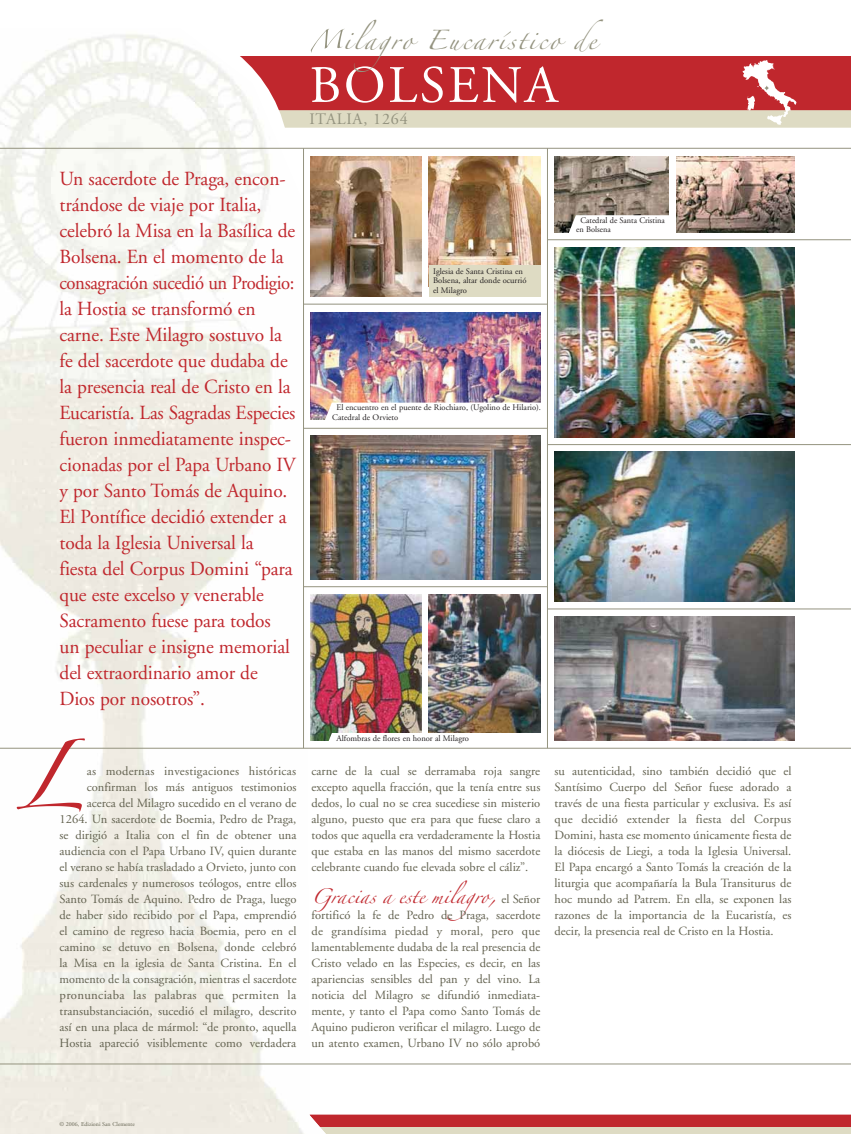
<style>
.page{position:relative;width:851px;height:1134px;background:#fff}
.page>*{position:absolute;margin:0;border:0;box-sizing:border-box;transform-origin:0 0}
.t1{font:62px "Zapfino";color:#c0272d}
.t2{font:52.5px "Adobe Garamond";letter-spacing:.05em;color:#fff}
.t3{font:20px/26px "Adobe Garamond";letter-spacing:-.005em;color:#c0272d}
.t4{font:17.5px "Zapfino";letter-spacing:.11em;color:#94937f}
.t5{font:16px "Adobe Garamond";letter-spacing:.05em;color:#94937f}
.t6{font:13.5px "Zapfino";color:#c0272d}
.t7{font:12.5px/16px "Adobe Garamond";color:#636250;text-align:justify}
.t8{font:8.5px/9.5px "Adobe Garamond";color:#231f20}
.t9{font:6px "Adobe Garamond";color:#636250}
.s1{font-family:"Adobe Garamond";font-size:12.5px;color:#636250}
</style>
<div class="page">
<div style="left:303px;top:1114px;width:547px;height:18px;background:#c0272d"></div>
<div style="left:303px;top:1128px;width:547px;height:6px;background:#dedbc3"></div>
<div style="left:221px;top:57px;width:629px;height:54px;background:#c0272d"></div>
<div style="left:222px;top:110px;width:628px;height:18px;background:#dedbc3"></div>
<img style="left:0;top:34px;width:326px;height:1100px">
<hr style="left:0;top:148px;width:850px;height:1px;background:#94937f">
<hr style="left:0;top:1064px;width:850px;height:1px;background:#94937f">
<div style="left:308px;top:26px;width:39px;height:28px;background:#fff"></div>
<svg style="left:311px;top:29px;width:33px;height:24px"></svg>
<hr style="left:547px;top:148px;width:1px;height:600px;background:#94937f">
<hr style="left:303px;top:148px;width:1px;height:600px;background:#94937f">
<svg style="left:742px;top:60px;width:54px;height:65px"></svg>
<img style="left:311px;top:157px;width:110px;height:140px">
<img style="left:429px;top:157px;width:111px;height:109px">
<img style="left:311px;top:313px;width:229px;height:106px">
<img style="left:554px;top:452px;width:240px;height:150px">
<img style="left:554px;top:247px;width:240px;height:190px">
<img style="left:676px;top:157px;width:118px;height:75px">
<img style="left:554px;top:157px;width:114px;height:75px">
<img style="left:429px;top:595px;width:111px;height:138px">
<img style="left:311px;top:435px;width:229px;height:145px">
<img style="left:554px;top:616px;width:240px;height:125px">
<img style="left:311px;top:595px;width:110px;height:145px">
<svg style="left:323px;top:733px;width:221px;height:21px"></svg>
<div style="left:429px;top:266px;width:111px;height:31px;background:#dedbc3"></div>
<svg style="left:567px;top:215px;width:102px;height:18px"></svg>
<svg style="left:323px;top:403px;width:217px;height:21px"></svg>
<hr style="left:303px;top:304px;width:244px;height:1px;background:#94937f">
<hr style="left:303px;top:428px;width:244px;height:1px;background:#94937f">
<hr style="left:303px;top:586px;width:244px;height:1px;background:#94937f">
<hr style="left:547px;top:240px;width:303px;height:1px;background:#94937f">
<hr style="left:547px;top:444px;width:303px;height:1px;background:#94937f">
<hr style="left:547px;top:609px;width:303px;height:1px;background:#94937f">
<hr style="left:0;top:748px;width:850px;height:1px;background:#94937f">
<h3 class="t4" style="left:343px;top:32px;width:261px">ilagro Eucarístico de</h3>
<h2 class="t2" style="left:309px;top:57px;width:250px">BOLSENA</h2>
<p class="t5" style="left:309px;top:111px;width:100px">ITALIA, 1264</p>
<p class="t3" style="left:60px;top:167px;width:238px">Un sacerdote de Praga, encon&shy;trándose de viaje por Italia, celebró la Misa en la Basílica de<br>Bolsena. En el momento de la consagración sucedió un Prodigio: la Hostia se transformó en carne. Este Milagro sostuvo la fe del sacerdote que dudaba de la presencia real de Cristo en la<br>Eucaristía. Las Sagradas Especies fueron inmediatamente inspec&shy;cionadas por el Papa Urbano IV y por Santo Tomás de Aquino.<br>El Pontífice decidió extender a toda la Iglesia Universal la fiesta del Corpus Domini “para que este excelso y venerable<br>Sacramento fuese para todos un peculiar e insigne memorial del extraordinario amor de<br>Dios por nosotros”.</p>
<p class="t8" style="left:433px;top:266px;width:95px">Iglesia de Santa Cristina en<br>Bolsena, altar donde ocurrió el Milagro</p>
<p class="t8" style="left:576px;top:216px;width:90px;text-indent:4px">Catedral de Santa Cristina en Bolsena</p>
<p class="t8" style="left:332px;top:403px;width:210px;text-indent:4px">El encuentro en el puente de Riochiaro, (Ugolino de Hilario).<br>Catedral de Orvieto</p>
<p class="t8" style="left:336px;top:733px;width:134px">Alfombras de flores en honor al Milagro</p>
<h1 class="t1" style="left:15px;top:750px;width:70px">L</h1>
<p class="t7" style="left:60px;top:764px;width:238px;text-align:right">as modernas investigaciones históricas confirman los más antiguos testimonios acerca del Milagro sucedido en el verano de 1264. Un sacerdote de Boemia, Pedro de Praga, se dirigió a Italia con el fin de obtener una audiencia con el Papa Urbano IV, quien durante el verano se había trasladado a Orvieto, junto con sus cardenales y numerosos teólogos, entre ellos Santo Tomás de Aquino. Pedro de Praga, luego de haber sido recibido por el Papa, emprendió el camino de regreso hacia Boemia, pero en el camino se detuvo en Bolsena, donde celebró la Misa en la iglesia de Santa Cristina. En el momento de la consagración, mientras el sacerdote pronunciaba las palabras que permiten la transubstanciación, sucedió el milagro, descrito así en una placa de mármol: “de pronto, aquella Hostia apareció visiblemente como verdadera</p>
<p class="t7" style="left:311px;top:764px;width:230px">carne de la cual se derramaba roja sangre excepto aquella fracción, que la tenía entre sus dedos, lo cual no se crea sucediese sin misterio alguno, puesto que era para que fuese claro a todos que aquella era verdaderamente la Hostia que estaba en las manos del mismo sacerdote celebrante cuando fue elevada sobre el cáliz”.</p>
<p class="t6" style="left:311px;top:891px;width:230px">Gracias a este milagro, <span class="s1">el Señor</span></p>
<p class="t7" style="left:311px;top:908px;width:230px">fortificó la fe de Pedro de Praga, sacerdote de grandísima piedad y moral, pero que lamentablemente dudaba de la real presencia de Cristo velado en las Especies, es decir, en las apariencias sensibles del pan y del vino. La noticia del Milagro se difundió inmediata&shy;mente, y tanto el Papa como Santo Tomás de Aquino pudieron verificar el milagro. Luego de un atento examen, Urbano IV no sólo aprobó</p>
<p class="t7" style="left:554px;top:764px;width:238px">su autenticidad, sino también decidió que el Santísimo Cuerpo del Señor fuese adorado a través de una fiesta particular y exclusiva. Es así que decidió extender la fiesta del Corpus Domini, hasta ese momento únicamente fiesta de la diócesis de Liegi, a toda la Iglesia Universal.<br>El Papa encargó a Santo Tomás la creación de la liturgia que acompañaría la Bula Transiturus de hoc mundo ad Patrem. En ella, se exponen las razones de la importancia de la Eucaristía, es decir, la presencia real de Cristo en la Hostia.</p>
<p class="t9" style="left:60px;top:1121px;width:77px">© 2006, Edizioni San Clemente</p>
</div>
